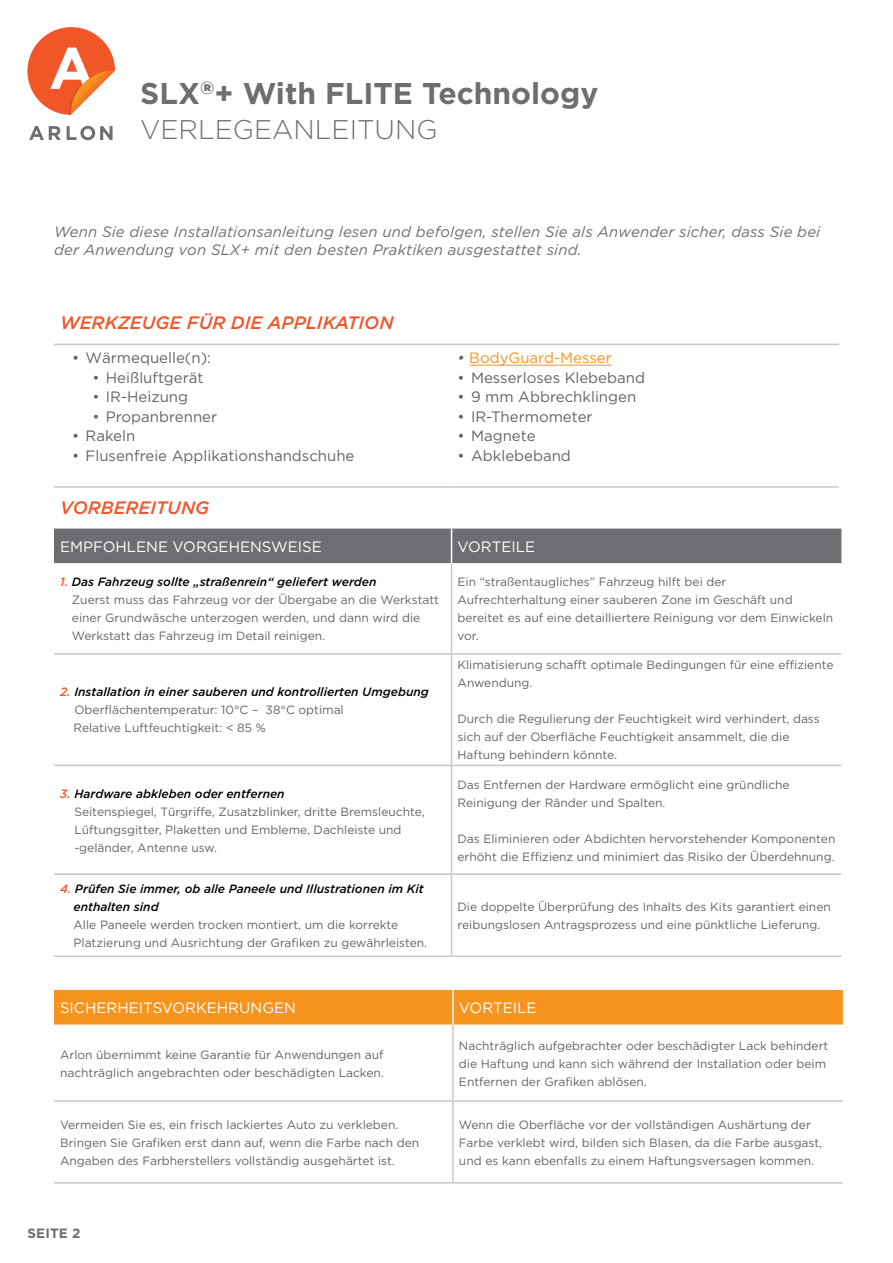
<style>
.page{position:relative;width:893px;height:1263px;background:#fff}
.page>*{position:absolute;margin:0;border:0;box-sizing:border-box;transform-origin:0 0}
.t1{font:700 30px "Gotham";color:#6d6e71}
.t2{font:300 27px "Gotham";color:#6d6e71}
.t3{font:italic 500 18px "Gotham";color:#f15629}
.t4{font:15px "Gotham";color:#636466}
.t5{font:italic 15px/18px "Gotham";letter-spacing:.01em;color:#6d6e71}
.t6{font:15px "Gotham";color:#fff}
.t7{font:15px "Gotham";color:#f7941e}
.t8{font:700 13.5px "Gotham";letter-spacing:.01em;color:#6d6e71}
.t9{font:12px/18px "Gotham";color:#636466}
.t10{font:italic 500 12px/18px "Gotham";color:#000}
.s1{font-style:italic;color:#636466}
.s2{font-weight:500;font-style:italic;color:#f15629}
.s3{font-weight:500;font-style:italic;color:#000}
.s4{font-weight:500;font-style:italic;color:#f1582a}
.s5{color:#f15629}
</style>
<div class="page">
<svg style="left:29px;top:126px;width:32px;height:14px"></svg>
<svg style="left:67px;top:126px;width:46px;height:14px"></svg>
<svg style="left:27px;top:27px;width:88px;height:88px"></svg>
<hr style="left:54px;top:344px;width:397px;height:1px;background:#c7c8ca">
<hr style="left:451px;top:344px;width:388px;height:1px;background:#c7c8ca">
<hr style="left:54px;top:486px;width:397px;height:2px;background:#c7c8ca">
<hr style="left:451px;top:486px;width:388px;height:2px;background:#c7c8ca">
<hr style="left:469px;top:365px;width:143px;height:1px;background:#f7941e">
<div style="left:54px;top:529px;width:787px;height:34px;background:#6d6e71"></div>
<hr style="left:451px;top:529px;width:1px;height:34px;background:#fff">
<hr style="left:54px;top:653px;width:397px;height:2px;background:#c7c8ca">
<hr style="left:451px;top:653px;width:390px;height:2px;background:#c7c8ca">
<hr style="left:54px;top:765px;width:397px;height:1px;background:#c7c8ca">
<hr style="left:451px;top:765px;width:390px;height:1px;background:#c7c8ca">
<hr style="left:54px;top:873px;width:397px;height:2px;background:#c7c8ca">
<hr style="left:451px;top:873px;width:390px;height:2px;background:#c7c8ca">
<hr style="left:54px;top:955px;width:397px;height:2px;background:#c7c8ca">
<hr style="left:451px;top:955px;width:390px;height:2px;background:#c7c8ca">
<hr style="left:451px;top:563px;width:1px;height:90px;background:#c7c8ca">
<hr style="left:451px;top:655px;width:1px;height:110px;background:#c7c8ca">
<hr style="left:451px;top:766px;width:1px;height:107px;background:#c7c8ca">
<hr style="left:451px;top:875px;width:1px;height:80px;background:#c7c8ca">
<div style="left:54px;top:990px;width:789px;height:34px;background:#f7941e"></div>
<hr style="left:452px;top:990px;width:2px;height:34px;background:#fff">
<hr style="left:54px;top:1100px;width:399px;height:2px;background:#c7c8ca">
<hr style="left:453px;top:1100px;width:390px;height:2px;background:#c7c8ca">
<hr style="left:54px;top:1182px;width:399px;height:1px;background:#c7c8ca">
<hr style="left:453px;top:1182px;width:390px;height:1px;background:#c7c8ca">
<hr style="left:452px;top:1024px;width:2px;height:76px;background:#c7c8ca">
<hr style="left:452px;top:1102px;width:2px;height:80px;background:#c7c8ca">
<h1 class="t1" style="left:140px;top:76px;width:460px">SLX<sup>®</sup>+ With FLITE Technology</h1>
<h2 class="t2" style="left:140px;top:112px;width:299px">VERLEGEANLEITUNG</h2>
<p class="t5" style="left:54px;top:223px;width:768px">Wenn Sie diese Installationsanleitung lesen und befolgen, stellen Sie als Anwender sicher, dass Sie bei der Anwendung von SLX+ mit den besten Praktiken ausgestattet sind.</p>
<h3 class="t3" style="left:60px;top:311px;width:335px">WERKZEUGE FÜR DIE APPLIKATION</h3>
<p class="t4" style="left:72px;top:350px;width:140px">• Wärmequelle(n):</p>
<p class="t4" style="left:92px;top:369px;width:113px">• Heißluftgerät</p>
<p class="t4" style="left:92px;top:389px;width:97px">• IR-Heizung</p>
<p class="t4" style="left:92px;top:408px;width:126px">• Propanbrenner</p>
<p class="t4" style="left:72px;top:428px;width:65px">• Rakeln</p>
<p class="t4" style="left:72px;top:447px;width:284px">• Flusenfreie Applikationshandschuhe</p>
<p class="t7" style="left:458px;top:350px;width:156px"><span class="s1">•</span> BodyGuard-Messer</p>
<p class="t4" style="left:458px;top:369px;width:189px">• Messerloses Klebeband</p>
<p class="t4" style="left:458px;top:389px;width:180px">• 9 mm Abbrechklingen</p>
<p class="t4" style="left:458px;top:408px;width:137px">• IR-Thermometer</p>
<p class="t4" style="left:458px;top:428px;width:80px">• Magnete</p>
<p class="t4" style="left:458px;top:447px;width:115px">• Abklebeband</p>
<h3 class="t3" style="left:60px;top:496px;width:151px">VORBEREITUNG</h3>
<p class="t6" style="left:60px;top:538px;width:263px">EMPFOHLENE VORGEHENSWEISE</p>
<p class="t6" style="left:458px;top:538px;width:79px">VORTEILE</p>
<p class="t9" style="left:72px;top:572px;width:369px;text-indent:-12px"><span class="s2">1.</span> <span class="s3">Das Fahrzeug sollte „straßenrein“ geliefert werden<br></span>Zuerst muss das Fahrzeug vor der Übergabe an die Werkstatt einer Grundwäsche unterzogen werden, und dann wird die Werkstatt das Fahrzeug im Detail reinigen.</p>
<p class="t9" style="left:458px;top:573px;width:377px">Ein “straßentaugliches” Fahrzeug hilft bei der Aufrechterhaltung einer sauberen Zone im Geschäft und bereitet es auf eine detailliertere Reinigung vor dem Einwickeln vor.</p>
<p class="t9" style="left:74px;top:683px;width:357px;text-indent:-14px"><span class="s2">2.</span> <span class="s3">Installation in einer sauberen und kontrollierten Umgebung<br></span>Oberflächentemperatur: 10°C – 38°C optimal<br>Relative Luftfeuchtigkeit: &lt; 85 %</p>
<p class="t9" style="left:458px;top:656px;width:377px">Klimatisierung schafft optimale Bedingungen für eine effiziente<br>Anwendung.</p>
<p class="t9" style="left:458px;top:710px;width:364px">Durch die Regulierung der Feuchtigkeit wird verhindert, dass sich auf der Oberfläche Feuchtigkeit ansammelt, die die<br>Haftung behindern könnte.</p>
<p class="t9" style="left:74px;top:784px;width:352px;text-indent:-14px"><span class="s4">3.</span> <span class="s3">Hardware abkleben oder entfernen<br></span>Seitenspiegel, Türgriffe, Zusatzblinker, dritte Bremsleuchte, Lüftungsgitter, Plaketten und Embleme, Dachleiste und -geländer, Antenne usw.</p>
<p class="t9" style="left:458px;top:775px;width:334px">Das Entfernen der Hardware ermöglicht eine gründliche<br>Reinigung der Ränder und Spalten.</p>
<p class="t9" style="left:458px;top:829px;width:379px">Das Eliminieren oder Abdichten hervorstehender Komponenten erhöht die Effizienz und minimiert das Risiko der Überdehnung.</p>
<p class="t10" style="left:74px;top:880px;width:352px;text-indent:-14px"><span class="s5">4.</span> Prüfen Sie immer, ob alle Paneele und Illustrationen im Kit enthalten sind</p>
<p class="t9" style="left:74px;top:915px;width:355px">Alle Paneele werden trocken montiert, um die korrekte<br>Platzierung und Ausrichtung der Grafiken zu gewährleisten.</p>
<p class="t9" style="left:458px;top:897px;width:375px">Die doppelte Überprüfung des Inhalts des Kits garantiert einen reibungslosen Antragsprozess und eine pünktliche Lieferung.</p>
<p class="t6" style="left:60px;top:1000px;width:238px">SICHERHEITSVORKEHRUNGEN</p>
<p class="t6" style="left:459px;top:1000px;width:79px">VORTEILE</p>
<p class="t9" style="left:60px;top:1045px;width:325px">Arlon übernimmt keine Garantie für Anwendungen auf nachträglich angebrachten oder beschädigten Lacken.</p>
<p class="t9" style="left:459px;top:1036px;width:371px">Nachträglich aufgebrachter oder beschädigter Lack behindert die Haftung und kann sich während der Installation oder beim<br>Entfernen der Grafiken ablösen.</p>
<p class="t9" style="left:60px;top:1115px;width:361px">Vermeiden Sie es, ein frisch lackiertes Auto zu verkleben.<br>Bringen Sie Grafiken erst dann auf, wenn die Farbe nach den<br>Angaben des Farbherstellers vollständig ausgehärtet ist.</p>
<p class="t9" style="left:459px;top:1115px;width:365px">Wenn die Oberfläche vor der vollständigen Aushärtung der<br>Farbe verklebt wird, bilden sich Blasen, da die Farbe ausgast, und es kann ebenfalls zu einem Haftungsversagen kommen.</p>
<p class="t8" style="left:27px;top:1225px;width:55px">SEITE 2</p>
</div>
